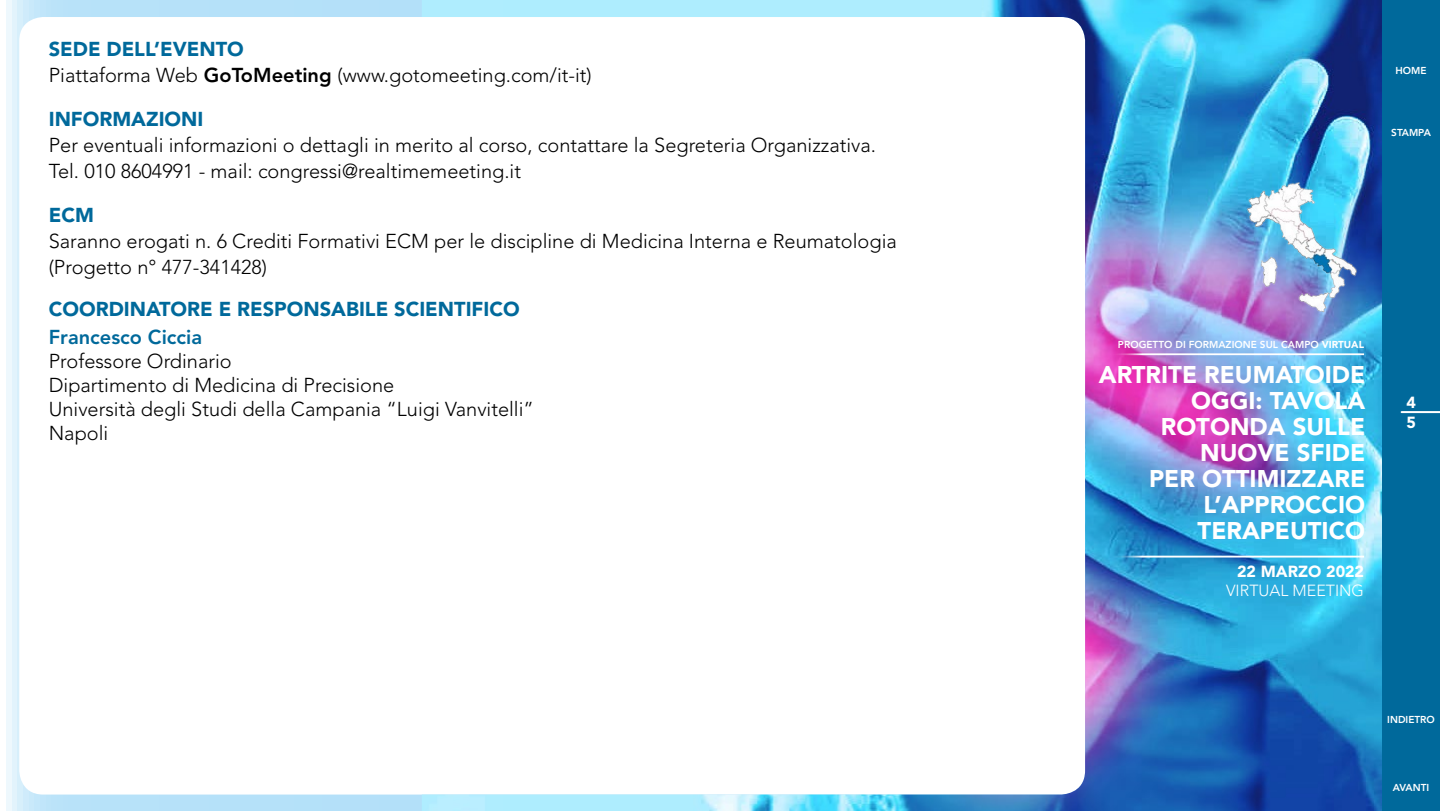
<style>
.page{position:relative;width:1440px;height:811px;background:#fff}
.page>*{position:absolute;margin:0;border:0;box-sizing:border-box;transform-origin:0 0}
.t1{font:900 24px/26px "Avenir LT Std";color:#fff;text-align:right}
.t2{font:300 20px/26px "Avenir LT Std";color:#000}
.t3{font:900 20px "Avenir LT Std";color:#00699b}
.t4{font:800 20px "Avenir LT Std";color:#00699b}
.t5{font:300 16px "Avenir LT Std";color:#fff}
.t6{font:900 16px/20.2px "Avenir LT Std";color:#fff}
.t7{font:800 10px "Avenir LT Std";color:#fff}
.s1{font-weight:900;color:#00699b}
.s2{font-weight:800}
.s3{font-weight:900}
</style>
<div class="page">
<svg style="left:6px;top:0;width:416px;height:811px"></svg>
<img style="left:422px;top:0;width:960px;height:811px">
<div style="left:1382px;top:0;width:58px;height:811px;background:#00699b"></div>
<hr style="left:1402px;top:411px;width:38px;height:2px;background:#fff">
<img style="left:1234px;top:178px;width:127px;height:139px">
<hr style="left:1110px;top:353px;width:254px;height:2px;background:#fff">
<hr style="left:1110px;top:555px;width:254px;height:2px;background:#fff">
<p class="t2" style="left:49px;top:36px;width:545px"><span class="s1">SEDE DELL’EVENTO<br></span>Piattaforma Web <span class="s2">GoToMeeting</span> (www.gotomeeting.com/it-it)</p>
<p class="t3" style="left:49px;top:107px;width:156px">INFORMAZIONI</p>
<p class="t2" style="left:49px;top:132px;width:829px">Per eventuali informazioni o dettagli in merito al corso, contattare la Segreteria Organizzativa.<br>Tel. 010 8604991 - mail: congressi@realtimemeeting.it</p>
<p class="t3" style="left:49px;top:203px;width:47px">ECM</p>
<p class="t2" style="left:49px;top:228px;width:850px">Saranno erogati n. 6 Crediti Formativi ECM per le discipline di Medicina Interna e Reumatologia (Progetto n° 477-341428)</p>
<p class="t3" style="left:49px;top:297px;width:472px">COORDINATORE E RESPONSABILE SCIENTIFICO</p>
<p class="t4" style="left:49px;top:325px;width:155px">Francesco Ciccia</p>
<p class="t2" style="left:49px;top:349px;width:487px;line-height:24px">Professore Ordinario<br>Dipartimento di Medicina di Precisione<br>Università degli Studi della Campania “Luigi Vanvitelli”<br>Napoli</p>
<p class="t7" style="left:1396px;top:65px;width:33px">HOME</p>
<p class="t7" style="left:1391px;top:126px;width:41px">STAMPA</p>
<p class="t7" style="left:1118px;top:339px;width:248px">PROGETTO DI FORMAZIONE SUL CAMPO <span class="s3">VIRTUAL</span></p>
<p class="t1" style="left:1099px;top:361px;width:268px">ARTRITE REUMATOIDE<br>OGGI: TAVOLA<br>ROTONDA SULLE<br>NUOVE SFIDE<br>PER OTTIMIZZARE<br>L’APPROCCIO<br>TERAPEUTICO</p>
<p class="t6" style="left:1237px;top:561px;width:129px">22 MARZO 2022</p>
<p class="t5" style="left:1226px;top:581px;width:139px">VIRTUAL MEETING</p>
<p class="t6" style="left:1406px;top:392px;width:11px">4<br>5</p>
<p class="t7" style="left:1387px;top:713px;width:49px">INDIETRO</p>
<p class="t7" style="left:1393px;top:781px;width:38px">AVANTI</p>
</div>
